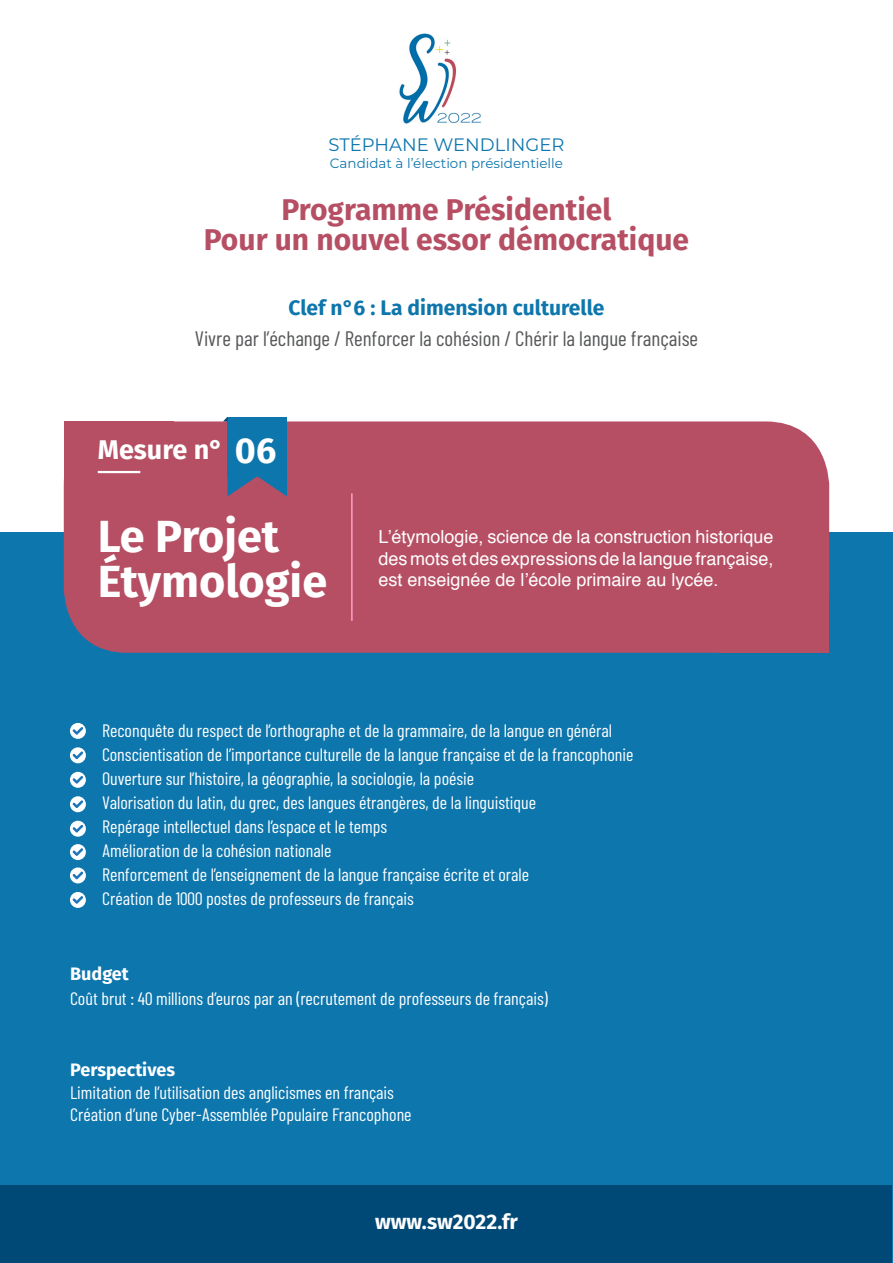
<style>
.page{position:relative;width:893px;height:1263px;background:#0d76ad}
.page>*{position:absolute;margin:0;border:0;box-sizing:border-box;transform-origin:0 0}
.t1{font:700 45px "Fira Sans";color:#fff}
.t2{font:700 36px "Fira Sans";color:#fff}
.Titre_principal{font:700 30px "Fira Sans";color:#b64f64}
.Titre_Mesure____Fira{font:700 27px "Fira Sans";color:#fff}
.Contenu____Gris_80{font:21px "Barlow Condensed";color:#57585a}
.Titre_Clef{font:700 21px "Fira Sans";color:#0d76ad}
.Adresse_Web____Blanc{font:700 21px "Fira Sans";color:#fff}
.Contenu____Barlow-Bl{font:18px "Barlow Condensed";color:#fff}
.Contenu_2____Barlow{font:18px "Barlow Condensed";color:#fff}
.Texte_Blanc{font:18px/21.6px "Helvetica";color:#fff}
.Nom_Candidat____Mont{font:18px "Montserrat";color:#0d76ad}
.Paragraph____Blanc{font:700 18px "Fira Sans";color:#fff}
.t3{font:13.5px "Montserrat";color:#0d76ad}
</style>
<div class="page">
<div style="left:0;top:0;width:893px;height:531px;background:#fff"></div>
<div style="left:64px;top:421px;width:765px;height:232px;background:#b64f64;border-radius:64px"></div>
<div style="left:719px;top:543px;width:109px;height:110px;background:#b64f64"></div>
<div style="left:64px;top:421px;width:109px;height:110px;background:#b64f64"></div>
<div style="left:227px;top:417px;width:60px;height:59px;background:#0d76ad"></div>
<div style="left:1px;top:1185px;width:891px;height:77px;background:#004977"></div>
<img style="left:399px;top:33px;width:82px;height:91px">
<hr style="left:98px;top:471px;width:42px;height:2px;background:#fff">
<svg style="left:70px;top:723px;width:16px;height:16px"></svg>
<svg style="left:73px;top:727px;width:10px;height:8px"></svg>
<svg style="left:70px;top:747px;width:16px;height:16px"></svg>
<svg style="left:73px;top:751px;width:10px;height:8px"></svg>
<svg style="left:70px;top:867px;width:16px;height:16px"></svg>
<svg style="left:73px;top:871px;width:10px;height:8px"></svg>
<svg style="left:70px;top:772px;width:16px;height:16px"></svg>
<svg style="left:73px;top:776px;width:10px;height:8px"></svg>
<svg style="left:70px;top:796px;width:16px;height:16px"></svg>
<svg style="left:73px;top:800px;width:10px;height:8px"></svg>
<svg style="left:70px;top:821px;width:16px;height:16px"></svg>
<svg style="left:73px;top:825px;width:10px;height:8px"></svg>
<svg style="left:70px;top:844px;width:16px;height:16px"></svg>
<svg style="left:73px;top:848px;width:10px;height:8px"></svg>
<svg style="left:227px;top:476px;width:60px;height:20px"></svg>
<hr style="left:351px;top:493px;width:2px;height:128px;background:#fff">
<svg style="left:70px;top:892px;width:16px;height:16px"></svg>
<svg style="left:73px;top:896px;width:10px;height:8px"></svg>
<p class="Nom_Candidat____Mont" style="left:329px;top:133px;width:237px">STÉPHANE WENDLINGER</p>
<p class="t3" style="left:330px;top:154px;width:235px">Candidat à l’élection présidentielle</p>
<p class="Titre_principal" style="left:282px;top:185px;width:331px">Programme Présidentiel</p>
<p class="Titre_principal" style="left:204px;top:215px;width:487px">Pour un nouvel essor démocratique</p>
<p class="Titre_Clef" style="left:288px;top:290px;width:317px">Clef n°6 : La dimension culturelle</p>
<p class="Contenu____Gris_80" style="left:195px;top:326px;width:505px">Vivre par l’échange / Renforcer la cohésion / Chérir la langue française</p>
<p class="Titre_Mesure____Fira" style="left:98px;top:427px;width:127px">Mesure n°</p>
<p class="t2" style="left:235px;top:420px;width:43px">06</p>
<p class="t1" style="left:98px;top:498px;width:183px">Le Projet</p>
<p class="t1" style="left:98px;top:543px;width:231px">Étymologie</p>
<p class="Texte_Blanc" style="left:378px;top:527px;width:397px">L’étymologie, science de la construction historique des mots et des expressions de la langue française,</p>
<p class="Texte_Blanc" style="left:378px;top:570px;width:342px">est enseignée de l’école primaire au lycée.</p>
<p class="Contenu____Barlow-Bl" style="left:102px;top:719px;width:512px">Reconquête du respect de l’orthographe et de la grammaire, de la langue en général</p>
<p class="Contenu____Barlow-Bl" style="left:102px;top:743px;width:533px">Conscientisation de l’importance culturelle de la langue française et de la francophonie</p>
<p class="Contenu____Barlow-Bl" style="left:102px;top:767px;width:374px">Ouverture sur l’histoire, la géographie, la sociologie, la poésie</p>
<p class="Contenu____Barlow-Bl" style="left:102px;top:791px;width:436px">Valorisation du latin, du grec, des langues étrangères, de la linguistique</p>
<p class="Contenu____Barlow-Bl" style="left:102px;top:815px;width:287px">Repérage intellectuel dans l’espace et le temps</p>
<p class="Contenu____Barlow-Bl" style="left:102px;top:839px;width:231px">Amélioration de la cohésion nationale</p>
<p class="Contenu____Barlow-Bl" style="left:102px;top:863px;width:429px">Renforcement de l’enseignement de la langue française écrite et orale</p>
<p class="Contenu____Barlow-Bl" style="left:102px;top:887px;width:313px">Création de 1000 postes de professeurs de français</p>
<p class="Paragraph____Blanc" style="left:70px;top:958px;width:60px">Budget</p>
<p class="Contenu_2____Barlow" style="left:70px;top:987px;width:479px">Coût brut : 40 millions d’euros par an (recrutement de professeurs de français)</p>
<p class="Paragraph____Blanc" style="left:70px;top:1054px;width:106px">Perspectives</p>
<p class="Contenu_2____Barlow" style="left:70px;top:1081px;width:325px">Limitation de l’utilisation des anglicismes en français</p>
<p class="Contenu_2____Barlow" style="left:70px;top:1103px;width:343px">Création d’une Cyber-Assemblée Populaire Francophone</p>
<p class="Adresse_Web____Blanc" style="left:375px;top:1204px;width:144px">www.sw2022.fr</p>
</div>
